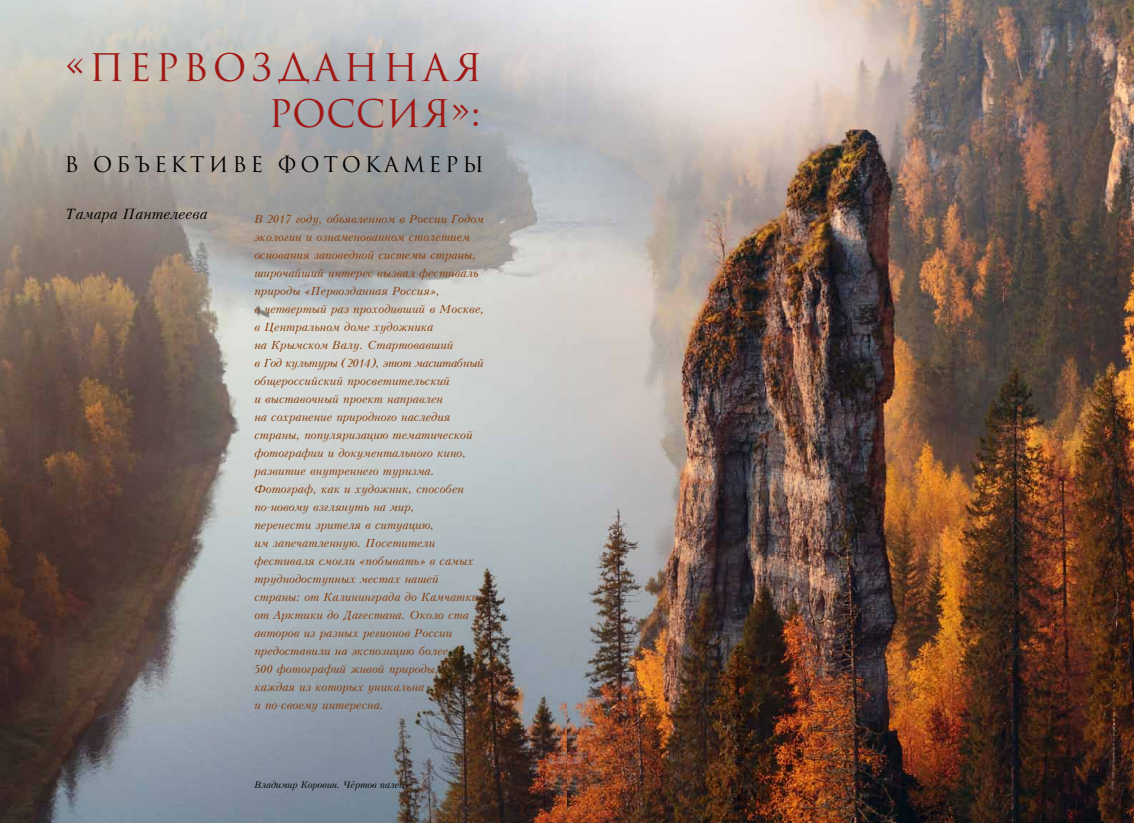
<style>
.page{position:relative;width:1134px;height:823px;background:#fff}
.page>*{position:absolute;margin:0;border:0;box-sizing:border-box;transform-origin:0 0}
.t1{font:37px/45px "Romul";letter-spacing:.11em;color:#a11713;text-align:right}
.t2{font:21px "Romul";letter-spacing:.18em;color:#000}
.t3{font:italic 14px "Kudryashev";color:#000}
.t4{font:italic 11px/18px "Kudrashov";color:#863702}
.t5{font:italic 9px "Kudryashev";letter-spacing:-.02em;color:#000}
</style>
<div class="page">
<img style="left:0;top:0;width:1134px;height:822px">
<h1 class="t1" style="left:64px;top:46px;width:419px">«Первозданная<br>Россия»:</h1>
<h2 class="t2" style="left:64px;top:151px;width:421px">в объективе фотокамеры</h2>
<p class="t3" style="left:66px;top:205px;width:143px">Тамара Пантелеева</p>
<p class="t4" style="left:254px;top:210px;width:232px">В 2017 году, объявленном в России Годом экологии и ознаменованном столетием основания заповедной системы страны, широчайший интерес вызвал фестиваль природы «Первозданная Россия»,<br>в четвертый раз проходивший в Москве, в Центральном доме художника<br>на Крымском Валу. Стартовавший<br>в Год культуры (2014), этот масштабный общероссийский просветительский<br>и выставочный проект направлен<br>на сохранение природного наследия страны, популяризацию тематической фотографии и документального кино, развитие внутреннего туризма.<br>Фотограф, как и художник, способен по-новому взглянуть на мир,<br>перенести зрителя в ситуацию,<br>им запечатленную. Посетители фестиваля смогли «побывать» в самых труднодоступных местах нашей страны: от Калининграда до Камчатки, от Арктики до Дагестана. Около ста авторов из разных регионов России предоставили на экспозицию более<br>500 фотографий живой природы,<br>каждая из которых уникальна<br>и по-своему интересна.</p>
<p class="t5" style="left:254px;top:778px;width:151px">Владимир Коровин. Чёртов палец</p>
</div>
